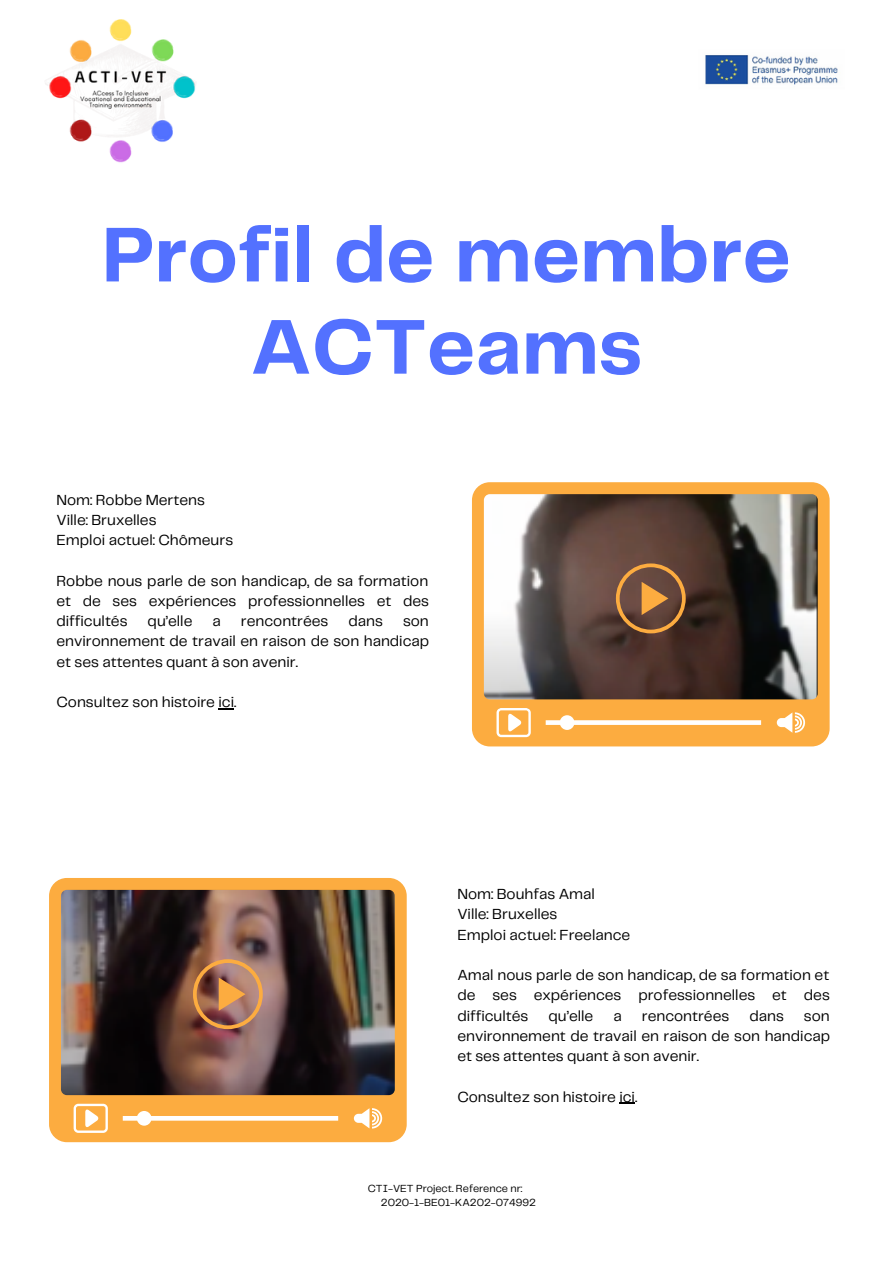
<style>
.page{position:relative;width:893px;height:1264px;background:#fff}
.page>*{position:absolute;margin:0;border:0;box-sizing:border-box;transform-origin:0 0}
.t1{font:700 80.55px/92.1px "Telegraf";color:#5371ff;text-align:center}
.t2{font:15.15px/20.2px "Telegraf";color:#000;text-align:justify}
.t3{font:10.65px/14.2px "Telegraf";color:#000}
</style>
<div class="page">
<img style="left:45px;top:19px;width:151px;height:144px">
<img style="left:705px;top:55px;width:133px;height:30px">
<svg style="left:472px;top:482px;width:357px;height:264px;background:#937556"></svg>
<img style="left:49px;top:878px;width:357px;height:264px">
<svg style="left:218px;top:708px;width:16px;height:1px"></svg>
<svg style="left:619px;top:1102px;width:16px;height:1px"></svg>
<h1 class="t1" style="left:102px;top:213px;width:690px">Profil de membre<br>ACTeams</h1>
<p class="t2" style="left:56px;top:490px;width:178px;text-align:left">Nom: Robbe Mertens<br>Ville: Bruxelles<br>Emploi actuel: Chômeurs</p>
<p class="t2" style="left:56px;top:571px;width:374px">Robbe nous parle de son handicap, de sa formation et de ses expériences professionnelles et des difficultés</p>
<p class="t2" style="left:148px;top:611px;width:46px">qu’elle</p>
<p class="t2" style="left:212px;top:611px;width:10px">a</p>
<p class="t2" style="left:241px;top:611px;width:89px">rencontrées</p>
<p class="t2" style="left:348px;top:611px;width:36px">dans</p>
<p class="t2" style="left:56px;top:611px;width:374px;text-indent:346px">son environnement de travail en raison de son handicap et ses attentes quant à son avenir.</p>
<p class="t2" style="left:56px;top:692px;width:181px">Consultez son histoire ici.</p>
<p class="t2" style="left:457px;top:884px;width:174px;text-align:left">Nom: Bouhfas Amal<br>Ville: Bruxelles<br>Emploi actuel: Freelance</p>
<p class="t2" style="left:457px;top:965px;width:374px">Amal nous parle de son handicap, de sa formation et de ses expériences professionnelles et des difficultés</p>
<p class="t2" style="left:548px;top:1006px;width:46px">qu’elle</p>
<p class="t2" style="left:613px;top:1006px;width:10px">a</p>
<p class="t2" style="left:641px;top:1006px;width:89px">rencontrées</p>
<p class="t2" style="left:749px;top:1006px;width:36px">dans</p>
<p class="t2" style="left:457px;top:1006px;width:374px;text-indent:346px">son environnement de travail en raison de son handicap et ses attentes quant à son avenir.</p>
<p class="t2" style="left:457px;top:1087px;width:181px">Consultez son histoire ici.</p>
<p class="t3" style="left:381px;top:1181px;width:156px;text-indent:-13px">CTI-VET Project. Reference nr:<br>2020-1-BE01-KA202-074992</p>
</div>
